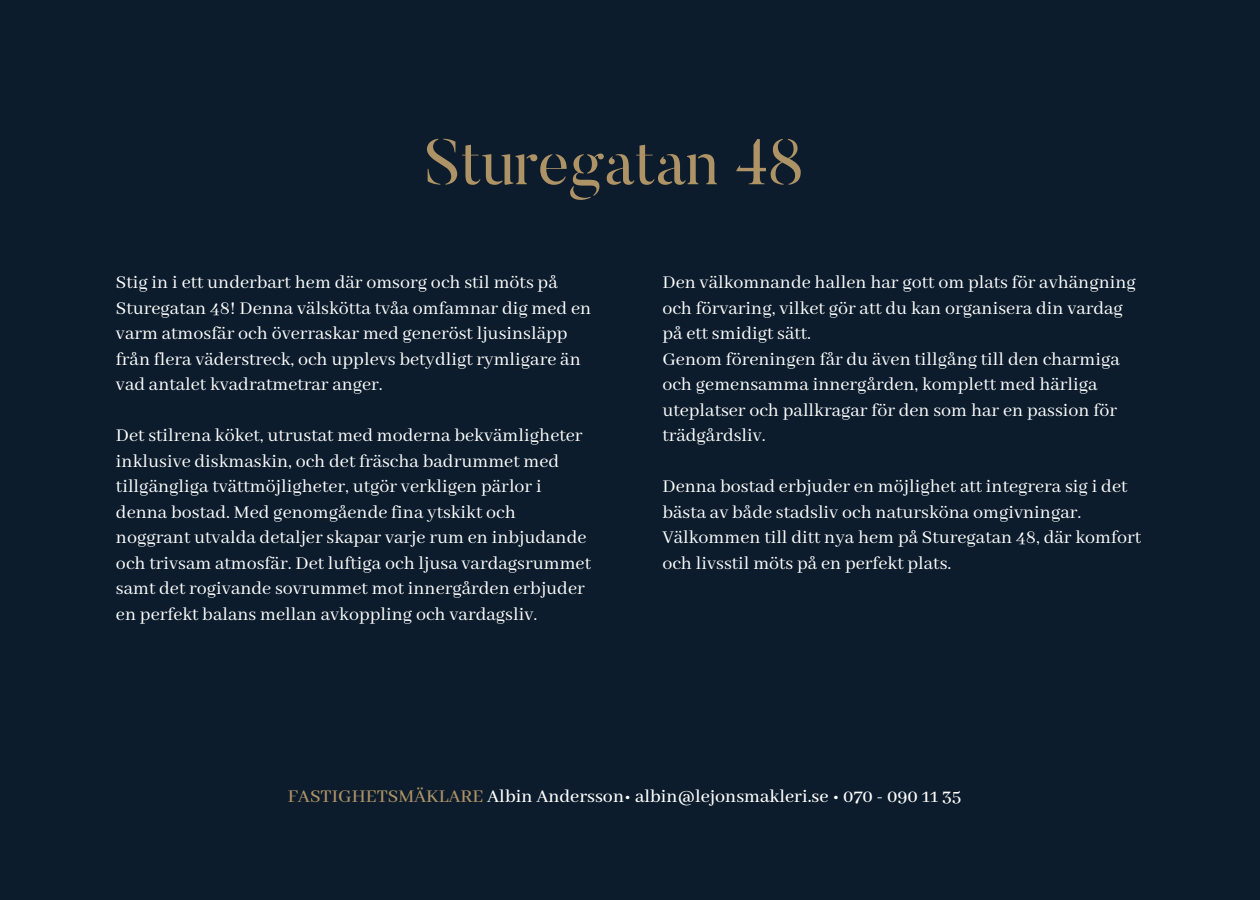
<style>
.page{position:relative;width:1260px;height:900px;background:#0c1c2c}
.page>*{position:absolute;margin:0;border:0;box-sizing:border-box;transform-origin:0 0}
.t1{font:64px "Butler Stencil";color:#ae9366}
.t2{font:20px/25.6px "Abhaya Libre";color:#fff}
.t3{font:500 20px "Abhaya Libre";color:#fff}
.s1{color:#ae9366}
</style>
<div class="page">
<p class="t1" style="left:425px;top:137px;width:379px">Sturegatan 48</p>
<p class="t2" style="left:116px;top:270px;width:477px">Stig in i ett underbart hem där omsorg och stil möts på Sturegatan 48! Denna välskötta tvåa omfamnar dig med en varm atmosfär och överraskar med generöst ljusinsläpp från flera väderstreck, och upplevs betydligt rymligare än vad antalet kvadratmetrar anger.</p>
<p class="t2" style="left:116px;top:423px;width:477px">Det stilrena köket, utrustat med moderna bekvämligheter inklusive diskmaskin, och det fräscha badrummet med tillgängliga tvättmöjligheter, utgör verkligen pärlor i denna bostad. Med genomgående fina ytskikt och noggrant utvalda detaljer skapar varje rum en inbjudande och trivsam atmosfär. Det luftiga och ljusa vardagsrummet samt det rogivande sovrummet mot innergården erbjuder en perfekt balans mellan avkoppling och vardagsliv.</p>
<p class="t2" style="left:662px;top:270px;width:475px">Den välkomnande hallen har gott om plats för avhängning och förvaring, vilket gör att du kan organisera din vardag på ett smidigt sätt.</p>
<p class="t2" style="left:662px;top:347px;width:459px">Genom föreningen får du även tillgång till den charmiga och gemensamma innergården, komplett med härliga uteplatser och pallkragar för den som har en passion för trädgårdsliv.</p>
<p class="t2" style="left:662px;top:474px;width:466px">Denna bostad erbjuder en möjlighet att integrera sig i det bästa av både stadsliv och natursköna omgivningar.</p>
<p class="t2" style="left:662px;top:525px;width:480px">Välkommen till ditt nya hem på Sturegatan 48, där komfort och livsstil möts på en perfekt plats.</p>
<p class="t3" style="left:288px;top:785px;width:675px"><span class="s1">FASTIGHETSMÄKLARE</span> Albin Andersson• albin@lejonsmakleri.se • 070 - 090 11 35</p>
</div>
